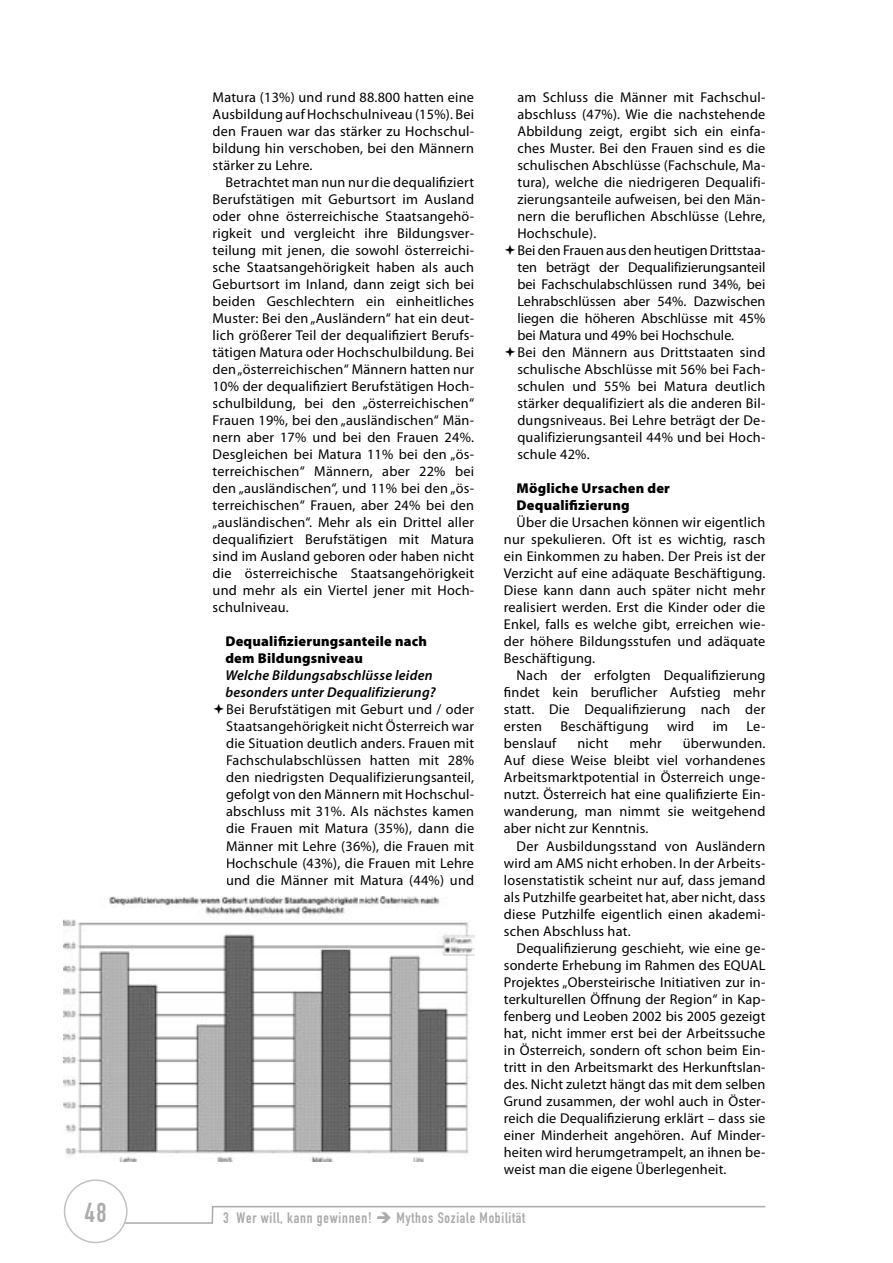
<style>
.page{position:relative;width:893px;height:1263px;background:#fff}
.page>*{position:absolute;margin:0;border:0;box-sizing:border-box;transform-origin:0 0}
.t1{font:27px "DIN Engschrift";color:#ababab}
.t2{font:15px "DIN Engschrift";letter-spacing:.05em;color:#ababab}
.t3{font:14.25px/17px "Myriad Pro";letter-spacing:.015em;color:#000;text-align:justify}
.t4{font:900 14.25px/17px "Myriad Pro";letter-spacing:.015em;color:#000}
.t5{font:italic 600 14.25px/17px "Myriad Pro";letter-spacing:.015em;color:#000}
</style>
<div class="page">
<img style="left:64px;top:896px;width:410px;height:265px">
<svg style="left:64px;top:1179px;width:701px;height:64px"></svg>
<p class="t3" style="left:213px;top:89px;width:263px">Matura (13%) und rund 88.800 hatten eine Ausbildung auf Hochschulniveau (15%). Bei den Frauen war das stärker zu Hochschul&shy;bildung hin verschoben, bei den Männern stärker zu Lehre.</p>
<p class="t3" style="left:213px;top:174px;width:263px;text-indent:13px">Betrachtet man nun nur die dequalifiziert Berufstätigen mit Geburtsort im Ausland oder ohne österreichische Staatsangehö&shy;rigkeit und vergleicht ihre Bildungsver&shy;teilung mit jenen, die sowohl österreichi&shy;sche Staatsangehörigkeit haben als auch Geburtsort im Inland, dann zeigt sich bei beiden Geschlechtern ein einheitliches Muster: Bei den „Ausländern“ hat ein deut&shy;lich größerer Teil der dequalifiziert Berufs&shy;tätigen Matura oder Hochschulbildung. Bei den „österreichischen“ Männern hatten nur 10% der dequalifiziert Berufstätigen Hoch&shy;schulbildung, bei den „österreichischen“ Frauen 19%, bei den „ausländischen“ Män&shy;nern aber 17% und bei den Frauen 24%.<br>Desgleichen bei Matura 11% bei den „ös&shy;terreichischen“ Männern, aber 22% bei den „ausländischen“, und 11% bei den „ös&shy;terreichischen“ Frauen, aber 24% bei den „ausländischen“. Mehr als ein Drittel aller dequalifiziert Berufstätigen mit Matura sind im Ausland geboren oder haben nicht die österreichische Staatsangehörigkeit und mehr als ein Viertel jener mit Hoch&shy;schulniveau.</p>
<p class="t4" style="left:225px;top:633px;width:203px">Dequalifizierungsanteile nach dem Bildungsniveau</p>
<p class="t5" style="left:225px;top:667px;width:212px">Welche Bildungsabschlüsse leiden besonders unter Dequalifizierung?</p>
<p class="t3" style="left:226px;top:701px;width:250px">Bei Berufstätigen mit Geburt und / oder Staatsangehörigkeit nicht Österreich war die Situation deutlich anders. Frauen mit Fachschulabschlüssen hatten mit 28% den niedrigsten Dequalifizierungsanteil, gefolgt von den Männern mit Hochschul&shy;abschluss mit 31%. Als nächstes kamen die Frauen mit Matura (35%), dann die Männer mit Lehre (36%), die Frauen mit Hochschule (43%), die Frauen mit Lehre und die Männer mit Matura (44%) und</p>
<p class="t3" style="left:517px;top:89px;width:250px;text-align:left">am Schluss die Männer mit Fachschul&shy;abschluss (47%). Wie die nachstehende Abbildung zeigt, ergibt sich ein einfa&shy;ches Muster. Bei den Frauen sind es die schulischen Abschlüsse (Fachschule, Ma&shy;tura), welche die niedrigeren Dequalifi&shy;zierungsanteile aufweisen, bei den Män&shy;nern die beruflichen Abschlüsse (Lehre, Hochschule).<br>Bei den Frauen aus den heutigen Drittstaa&shy;ten beträgt der Dequalifizierungsanteil bei Fachschulabschlüssen rund 34%, bei Lehrabschlüssen aber 54%. Dazwischen liegen die höheren Abschlüsse mit 45% bei Matura und 49% bei Hochschule.<br>Bei den Männern aus Drittstaaten sind schulische Abschlüsse mit 56% bei Fach&shy;schulen und 55% bei Matura deutlich stärker dequalifiziert als die anderen Bil&shy;dungsniveaus. Bei Lehre beträgt der De&shy;qualifizierungsanteil 44% und bei Hoch&shy;schule 42%.</p>
<p class="t4" style="left:517px;top:480px;width:155px">Mögliche Ursachen der<br>Dequalifizierung</p>
<p class="t3" style="left:504px;top:514px;width:263px;text-indent:13px">Über die Ursachen können wir eigentlich nur spekulieren. Oft ist es wichtig, rasch ein Einkommen zu haben. Der Preis ist der Verzicht auf eine adäquate Beschäftigung.<br>Diese kann dann auch später nicht mehr realisiert werden. Erst die Kinder oder die Enkel, falls es welche gibt, erreichen wie&shy;der höhere Bildungsstufen und adäquate Beschäftigung.</p>
<p class="t3" style="left:504px;top:667px;width:263px;text-indent:13px">Nach der erfolgten Dequalifizierung findet kein beruflicher Aufstieg mehr statt. Die Dequalifizierung nach der ersten</p>
<p class="t3" style="left:560px;top:718px;width:90px">Beschäftigung</p>
<p class="t3" style="left:667px;top:718px;width:29px">wird</p>
<p class="t3" style="left:713px;top:718px;width:17px">im</p>
<p class="t3" style="left:746px;top:718px;width:20px">Le-</p>
<p class="t3" style="left:504px;top:735px;width:54px">benslauf</p>
<p class="t3" style="left:577px;top:735px;width:33px">nicht</p>
<p class="t3" style="left:630px;top:735px;width:34px">mehr</p>
<p class="t3" style="left:504px;top:735px;width:263px;text-indent:179px">überwunden.<br>Auf diese Weise bleibt viel vorhandenes Arbeitsmarktpotential in Österreich unge&shy;nutzt. Österreich hat eine qualifizierte Ein&shy;wanderung, man nimmt sie weitgehend aber nicht zur Kenntnis.</p>
<p class="t3" style="left:504px;top:837px;width:263px;text-indent:13px">Der Ausbildungsstand von Ausländern wird am AMS nicht erhoben. In der Arbeits&shy;losenstatistik scheint nur auf, dass jemand als Putzhilfe gearbeitet hat, aber nicht, dass diese Putzhilfe eigentlich einen akademi&shy;schen Abschluss hat.</p>
<p class="t3" style="left:504px;top:939px;width:263px;text-indent:13px">Dequalifizierung geschieht, wie eine ge&shy;sonderte Erhebung im Rahmen des EQUAL Projektes „Obersteirische Initiativen zur in&shy;terkulturellen Öffnung der Region“ in Kap&shy;fenberg und Leoben 2002 bis 2005 gezeigt hat, nicht immer erst bei der Arbeitssuche in Österreich, sondern oft schon beim Ein&shy;tritt in den Arbeitsmarkt des Herkunftslan&shy;des. Nicht zuletzt hängt das mit dem selben Grund zusammen, der wohl auch in Öster&shy;reich die Dequalifizierung erklärt – dass sie einer Minderheit angehören. Auf Minder&shy;heiten wird herumgetrampelt, an ihnen be&shy;weist man die eigene Überlegenheit.</p>
<h1 class="t1" style="left:85px;top:1197px;width:23px">48</h1>
<p class="t2" style="left:223px;top:1209px;width:150px">3 Wer will, kann gewinnen!</p>
<p class="t2" style="left:396px;top:1209px;width:130px">Mythos Soziale Mobilität</p>
</div>
